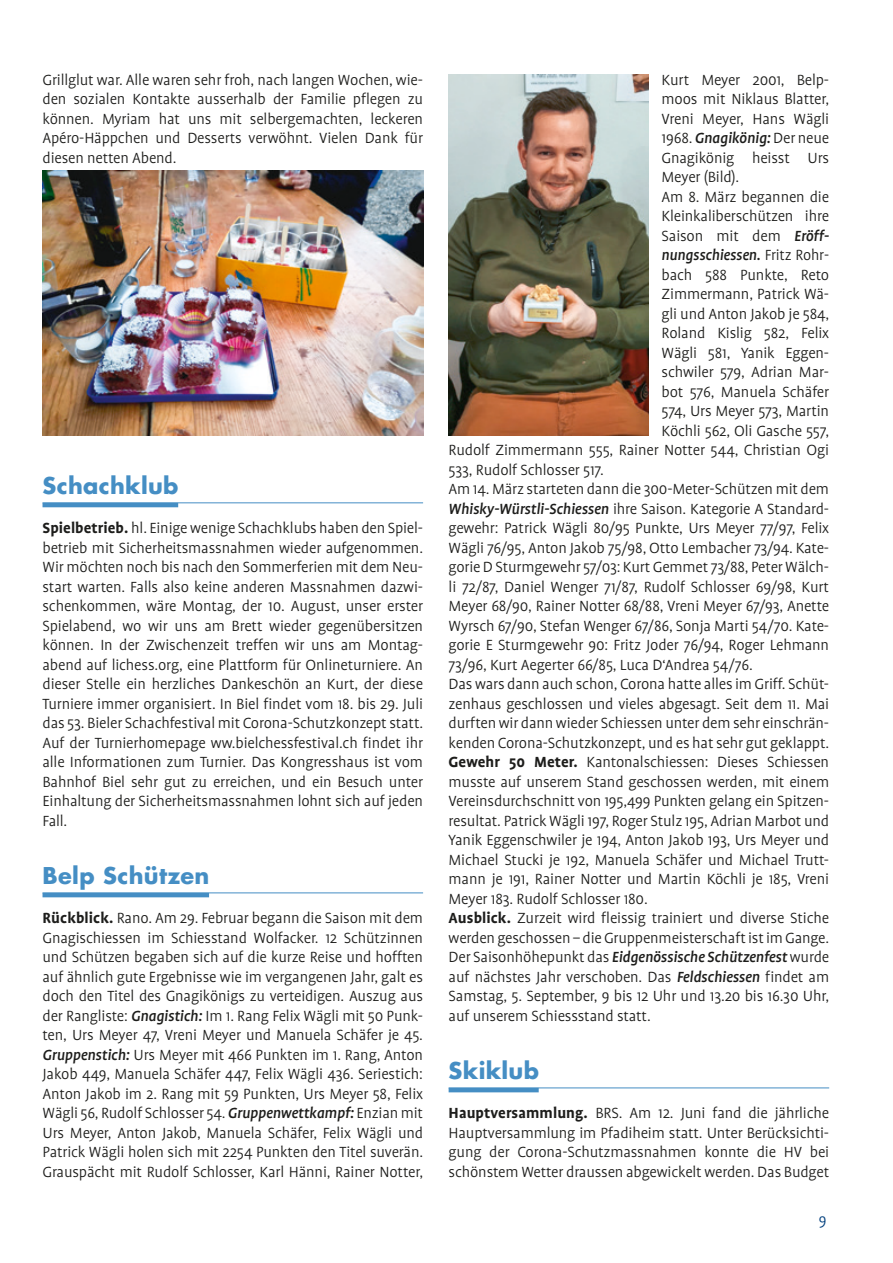
<style>
.page{position:relative;width:893px;height:1263px;background:#fff}
.page>*{position:absolute;margin:0;border:0;box-sizing:border-box;transform-origin:0 0}
.t1{font:700 22.5px "Futura";letter-spacing:.015em;color:#458ec4}
.t2{font:300 16.8px/19.5px "Profile";letter-spacing:-.01em;color:#1d1d1b;text-align:justify}
.t3{font:italic 500 16.8px "Profile";letter-spacing:-.01em;color:#1d1d1b}
.t4{font:300 16.8px "Profile";color:#003f7d}
.s1{font-weight:700}
.s2{font-weight:500;font-style:italic}
.s3{font-weight:300;font-style:normal}
</style>
<div class="page">
<hr style="left:43px;top:503px;width:135px;height:4px;background:#458ec4">
<hr style="left:43px;top:503px;width:380px;height:1px;background:#458ec4">
<hr style="left:43px;top:893px;width:166px;height:4px;background:#458ec4">
<hr style="left:43px;top:893px;width:380px;height:1px;background:#458ec4">
<img style="left:43px;top:170px;width:380px;height:266px">
<hr style="left:449px;top:1088px;width:90px;height:4px;background:#458ec4">
<hr style="left:449px;top:1088px;width:380px;height:1px;background:#458ec4">
<img style="left:449px;top:74px;width:200px;height:362px">
<p class="t2" style="left:43px;top:70px;width:382px">Grillglut war. Alle waren sehr froh, nach langen Wochen, wie&shy;den sozialen Kontakte ausserhalb der Familie pflegen zu können. Myriam hat uns mit selbergemachten, leckeren Apéro-Häppchen und Desserts verwöhnt. Vielen Dank für diesen netten Abend.</p>
<h1 class="t1" style="left:43px;top:470px;width:138px">Schachklub</h1>
<p class="t2" style="left:43px;top:518px;width:382px"><span class="s1">Spielbetrieb.</span> hl. Einige wenige Schachklubs haben den Spiel&shy;betrieb mit Sicherheitsmassnahmen wieder aufgenommen.<br>Wir möchten noch bis nach den Sommerferien mit dem Neu&shy;start warten. Falls also keine anderen Massnahmen dazwi&shy;schenkommen, wäre Montag, der 10. August, unser erster Spielabend, wo wir uns am Brett wieder gegenübersitzen können. In der Zwischenzeit treffen wir uns am Montag&shy;abend auf lichess.org, eine Plattform für Onlineturniere. An dieser Stelle ein herzliches Dankeschön an Kurt, der diese Turniere immer organisiert. In Biel findet vom 18. bis 29. Juli das 53. Bieler Schachfestival mit Corona-Schutzkonzept statt.<br>Auf der Turnierhomepage ww.bielchessfestival.ch findet ihr alle Informationen zum Turnier. Das Kongresshaus ist vom Bahnhof Biel sehr gut zu erreichen, und ein Besuch unter Einhaltung der Sicherheitsmassnahmen lohnt sich auf jeden Fall.</p>
<h1 class="t1" style="left:43px;top:860px;width:168px">Belp Schützen</h1>
<p class="t2" style="left:43px;top:908px;width:382px"><span class="s1">Rückblick.</span> Rano. Am 29. Februar begann die Saison mit dem Gnagischiessen im Schiesstand Wolfacker. 12 Schützinnen und Schützen begaben sich auf die kurze Reise und hofften auf ähnlich gute Ergebnisse wie im vergangenen Jahr, galt es doch den Titel des Gnagikönigs zu verteidigen. Auszug aus der Rangliste: <span class="s2">Gnagistich:</span> Im 1. Rang Felix Wägli mit 50 Punk&shy;ten, Urs Meyer 47, Vreni Meyer und Manuela Schäfer je 45.<br><span class="s2">Gruppenstich:</span> Urs Meyer mit 466 Punkten im 1. Rang, Anton Jakob 449, Manuela Schäfer 447, Felix Wägli 436. Seriestich:<br>Anton Jakob im 2. Rang mit 59 Punkten, Urs Meyer 58, Felix Wägli 56, Rudolf Schlosser 54. <span class="s2">Gruppenwettkampf:</span> Enzian mit Urs Meyer, Anton Jakob, Manuela Schäfer, Felix Wägli und Patrick Wägli holen sich mit 2254 Punkten den Titel suverän.<br>Grauspächt mit Rudolf Schlosser, Karl Hänni, Rainer Notter,</p>
<p class="t2" style="left:662px;top:70px;width:169px">Kurt Meyer 2001, Belp-</p>
<p class="t2" style="left:662px;top:89px;width:169px">moos mit Niklaus Blatter,</p>
<p class="t2" style="left:662px;top:109px;width:169px">Vreni Meyer, Hans Wägli</p>
<p class="t2" style="left:662px;top:128px;width:169px">1968. <span class="s2">Gnagikönig:</span> Der neue</p>
<p class="t2" style="left:662px;top:148px;width:169px">Gnagikönig heisst Urs</p>
<p class="t2" style="left:662px;top:167px;width:79px">Meyer (Bild).</p>
<p class="t2" style="left:662px;top:187px;width:169px">Am 8. März begannen die</p>
<p class="t2" style="left:662px;top:206px;width:169px">Kleinkaliberschützen ihre</p>
<p class="t2" style="left:662px;top:226px;width:169px">Saison mit dem <span class="s2">Eröff-</span></p>
<p class="t3" style="left:662px;top:246px;width:169px">nungsschiessen. <span class="s3">Fritz Rohr-</span></p>
<p class="t2" style="left:662px;top:265px;width:169px">bach 588 Punkte, Reto</p>
<p class="t2" style="left:662px;top:284px;width:169px">Zimmermann, Patrick Wä-</p>
<p class="t2" style="left:662px;top:304px;width:169px">gli und Anton Jakob je 584,</p>
<p class="t2" style="left:662px;top:323px;width:169px">Roland Kislig 582, Felix</p>
<p class="t2" style="left:662px;top:343px;width:169px">Wägli 581, Yanik Eggen-</p>
<p class="t2" style="left:662px;top:362px;width:169px">schwiler 579, Adrian Mar-</p>
<p class="t2" style="left:662px;top:382px;width:169px">bot 576, Manuela Schäfer</p>
<p class="t2" style="left:662px;top:401px;width:169px">574, Urs Meyer 573, Martin</p>
<p class="t2" style="left:662px;top:421px;width:169px">Köchli 562, Oli Gasche 557,</p>
<p class="t2" style="left:449px;top:440px;width:382px">Rudolf Zimmermann 555, Rainer Notter 544, Christian Ogi</p>
<p class="t2" style="left:449px;top:460px;width:157px">533, Rudolf Schlosser 517.</p>
<p class="t2" style="left:449px;top:479px;width:382px">Am 14. März starteten dann die 300-Meter-Schützen mit dem</p>
<p class="t2" style="left:449px;top:499px;width:382px"><span class="s2">Whisky-Würstli-Schiessen</span> ihre Saison. Kategorie A Standard-</p>
<p class="t2" style="left:449px;top:518px;width:382px">gewehr: Patrick Wägli 80/95 Punkte, Urs Meyer 77/97, Felix</p>
<p class="t2" style="left:449px;top:538px;width:382px">Wägli 76/95, Anton Jakob 75/98, Otto Lembacher 73/94. Kate-</p>
<p class="t2" style="left:449px;top:557px;width:382px">gorie D Sturmgewehr 57/03: Kurt Gemmet 73/88, Peter Wälch-</p>
<p class="t2" style="left:449px;top:577px;width:382px">li 72/87, Daniel Wenger 71/87, Rudolf Schlosser 69/98, Kurt</p>
<p class="t2" style="left:449px;top:596px;width:382px">Meyer 68/90, Rainer Notter 68/88, Vreni Meyer 67/93, Anette</p>
<p class="t2" style="left:449px;top:616px;width:382px">Wyrsch 67/90, Stefan Wenger 67/86, Sonja Marti 54/70. Kate-</p>
<p class="t2" style="left:449px;top:635px;width:382px">gorie E Sturmgewehr 90: Fritz Joder 76/94, Roger Lehmann</p>
<p class="t2" style="left:449px;top:655px;width:306px">73/96, Kurt Aegerter 66/85, Luca D‘Andrea 54/76.</p>
<p class="t2" style="left:449px;top:674px;width:382px">Das wars dann auch schon, Corona hatte alles im Griff. Schüt-</p>
<p class="t2" style="left:449px;top:694px;width:382px">zenhaus geschlossen und vieles abgesagt. Seit dem 11. Mai</p>
<p class="t2" style="left:449px;top:713px;width:382px">durften wir dann wieder Schiessen unter dem sehr einschrän-</p>
<p class="t2" style="left:449px;top:733px;width:382px">kenden Corona-Schutzkonzept, und es hat sehr gut geklappt.</p>
<p class="t2" style="left:449px;top:752px;width:382px"><span class="s1">Gewehr 50 Meter.</span> Kantonalschiessen: Dieses Schiessen</p>
<p class="t2" style="left:449px;top:772px;width:382px">musste auf unserem Stand geschossen werden, mit einem</p>
<p class="t2" style="left:449px;top:791px;width:382px">Vereinsdurchschnitt von 195,499 Punkten gelang ein Spitzen-</p>
<p class="t2" style="left:449px;top:811px;width:382px">resultat. Patrick Wägli 197, Roger Stulz 195, Adrian Marbot und</p>
<p class="t2" style="left:449px;top:830px;width:382px">Yanik Eggenschwiler je 194, Anton Jakob 193, Urs Meyer und</p>
<p class="t2" style="left:449px;top:850px;width:382px">Michael Stucki je 192, Manuela Schäfer und Michael Trutt-</p>
<p class="t2" style="left:449px;top:869px;width:382px">mann je 191, Rainer Notter und Martin Köchli je 185, Vreni</p>
<p class="t2" style="left:449px;top:889px;width:201px">Meyer 183. Rudolf Schlosser 180.</p>
<p class="t2" style="left:449px;top:908px;width:382px"><span class="s1">Ausblick.</span> Zurzeit wird fleissig trainiert und diverse Stiche</p>
<p class="t2" style="left:449px;top:928px;width:382px">werden geschossen – die Gruppenmeisterschaft ist im Gange.</p>
<p class="t2" style="left:449px;top:947px;width:382px">Der Saisonhöhepunkt das <span class="s2">Eidgenössische Schützenfest</span> wurde</p>
<p class="t2" style="left:449px;top:967px;width:382px">auf nächstes Jahr verschoben. Das <span class="s2">Feldschiessen</span> findet am</p>
<p class="t2" style="left:449px;top:986px;width:382px">Samstag, 5. September, 9 bis 12 Uhr und 13.20 bis 16.30 Uhr,</p>
<p class="t2" style="left:449px;top:1006px;width:204px">auf unserem Schiessstand statt.</p>
<h1 class="t1" style="left:449px;top:1055px;width:92px">Skiklub</h1>
<p class="t2" style="left:449px;top:1103px;width:382px"><span class="s1">Hauptversammlung.</span> BRS. Am 12. Juni fand die jährliche Hauptversammlung im Pfadiheim statt. Unter Berücksichti&shy;gung der Corona-Schutzmassnahmen konnte die HV bei schönstem Wetter draussen abgewickelt werden. Das Budget</p>
<p class="t4" style="left:819px;top:1211px;width:9px">9</p>
</div>
